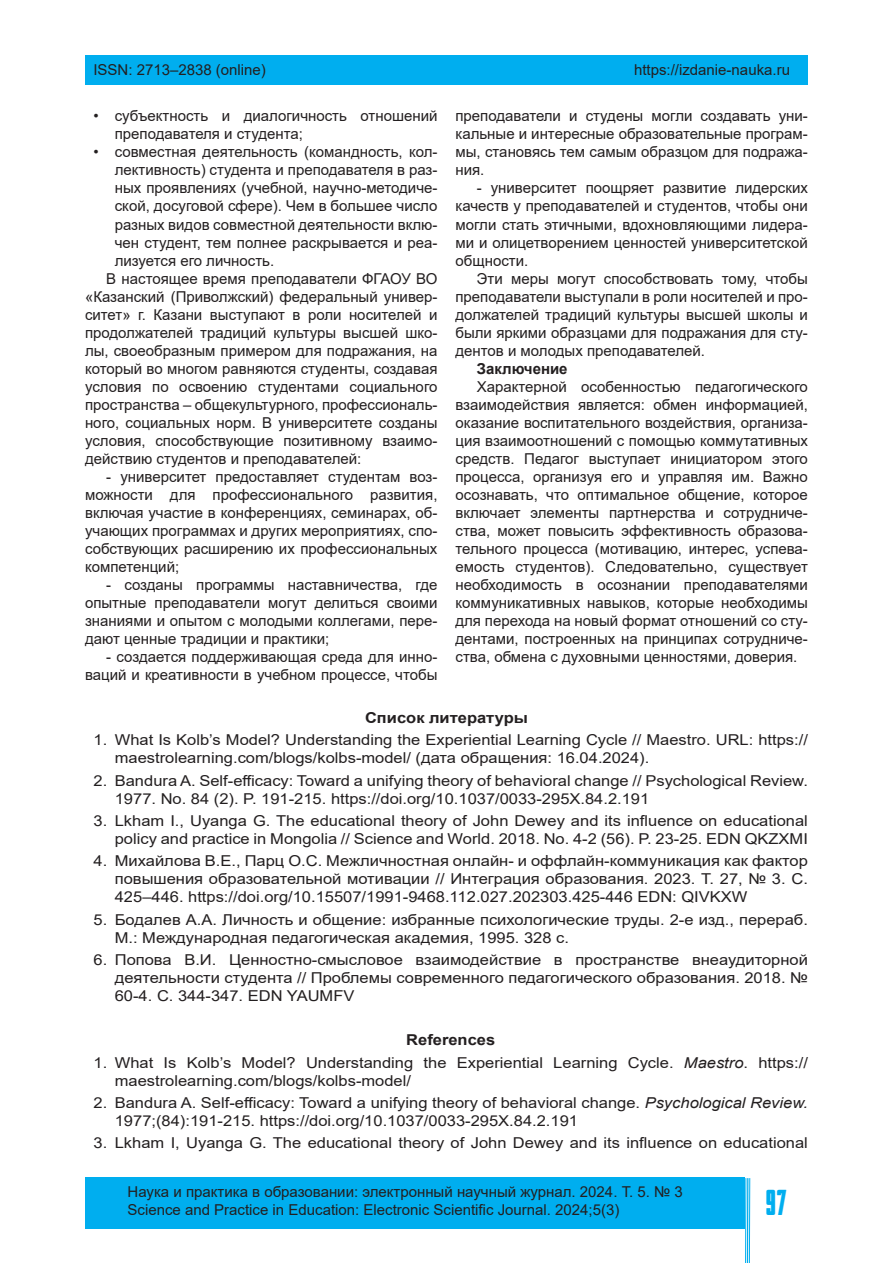
<style>
.page{position:relative;width:893px;height:1263px;background:#fff}
.page>*{position:absolute;margin:0;border:0;box-sizing:border-box;transform-origin:0 0}
.t1{font:36px "Bully";color:#00aeef}
.List_Paragraph{font:15px/18px "Arial";color:#231f20;text-align:justify}
.List_Paragraph-2{font:15px/18px "Arial";color:#231f20;scale:1.1 1}
.верхний_колонтитул{font:15px "Arial";color:#231f20}
.List_Paragraph-3{font:700 15px "Arial";color:#231f20;scale:1.1 1}
.List_Paragraph-4{font:700 15px "Arial";color:#231f20}
.s1{font-style:italic}
</style>
<div class="page">
<div style="left:85px;top:1178px;width:659px;height:51px;background:#00aeef"></div>
<hr style="left:745px;top:1178px;width:1px;height:85px;background:#00aeef">
<hr style="left:747px;top:1178px;width:1px;height:85px;background:#00aeef">
<hr style="left:749px;top:1178px;width:1px;height:85px;background:#00aeef">
<div style="left:85px;top:55px;width:723px;height:30px;background:#00aeef"></div>
<p class="верхний_колонтитул" style="left:93px;top:59px;width:174px">ISSN: 2713–2838 (online)</p>
<p class="верхний_колонтитул" style="left:634px;top:59px;width:157px">https://izdanie-nauka.ru</p>
<p class="List_Paragraph" style="left:115px;top:107px;width:324px;text-indent:-21px">• субъектность и диалогичность отношений преподавателя и студента;</p>
<p class="List_Paragraph" style="left:115px;top:143px;width:324px;text-indent:-21px">• совместная деятельность (командность, кол&shy;лективность) студента и преподавателя в раз&shy;ных проявлениях (учебной, научно-методиче&shy;ской, досуговой сфере). Чем в большее число разных видов совместной деятельности вклю&shy;чен студент, тем полнее раскрывается и реа&shy;лизуется его личность.</p>
<p class="List_Paragraph" style="left:85px;top:269px;width:354px;text-indent:21px">В настоящее время преподаватели ФГАОУ ВО «Казанский (Приволжский) федеральный универ&shy;ситет» г. Казани выступают в роли носителей и продолжателей традиций культуры высшей шко&shy;лы, своеобразным примером для подражания, на который во многом равняются студенты, создавая условия по освоению студентами социального пространства – общекультурного, профессиональ&shy;ного, социальных норм. В университете созданы условия, способствующие позитивному взаимо&shy;действию студентов и преподавателей:</p>
<p class="List_Paragraph" style="left:85px;top:467px;width:354px;text-indent:21px">- университет предоставляет студентам воз&shy;можности для профессионального развития, включая участие в конференциях, семинарах, об&shy;учающих программах и других мероприятиях, спо&shy;собствующих расширению их профессиональных компетенций;</p>
<p class="List_Paragraph" style="left:85px;top:575px;width:354px;text-indent:21px">- созданы программы наставничества, где опытные преподаватели могут делиться своими знаниями и опытом с молодыми коллегами, пере&shy;дают ценные традиции и практики;</p>
<p class="List_Paragraph" style="left:85px;top:647px;width:354px;text-align:right">- создается поддерживающая среда для инно&shy;ваций и креативности в учебном процессе, чтобы</p>
<p class="List_Paragraph" style="left:455px;top:107px;width:354px">преподаватели и студены могли создавать уни&shy;кальные и интересные образовательные програм&shy;мы, становясь тем самым образцом для подража&shy;ния.</p>
<p class="List_Paragraph" style="left:455px;top:179px;width:354px;text-indent:21px">- университет поощряет развитие лидерских качеств у преподавателей и студентов, чтобы они могли стать этичными, вдохновляющими лидера&shy;ми и олицетворением ценностей университетской общности.</p>
<p class="List_Paragraph" style="left:455px;top:269px;width:354px;text-indent:21px">Эти меры могут способствовать тому, чтобы преподаватели выступали в роли носителей и про&shy;должателей традиций культуры высшей школы и были яркими образцами для подражания для сту&shy;дентов и молодых преподавателей.</p>
<p class="List_Paragraph-4" style="left:477px;top:358px;width:92px">Заключение</p>
<p class="List_Paragraph" style="left:455px;top:377px;width:354px;text-indent:21px">Характерной особенностью педагогического взаимодействия является: обмен информацией, оказание воспитательного воздействия, организа&shy;ция взаимоотношений с помощью коммутативных средств. Педагог выступает инициатором этого процесса, организуя его и управляя им. Важно осознавать, что оптимальное общение, которое включает элементы партнерства и сотрудниче&shy;ства, может повысить эффективность образова&shy;тельного процесса (мотивацию, интерес, успева&shy;емость студентов). Следовательно, существует необходимость в осознании преподавателями коммуникативных навыков, которые необходимы для перехода на новый формат отношений со сту&shy;дентами, построенных на принципах сотрудниче&shy;ства, обмена с духовными ценностями, доверия.</p>
<p class="List_Paragraph-3" style="left:365px;top:707px;width:150px">Список литературы</p>
<p class="List_Paragraph-2" style="left:115px;top:731px;width:632px;text-indent:-21px">1. What Is Kolb’s Model? Understanding the Experiential Learning Cycle // Maestro. URL: https:// maestrolearning.com/blogs/kolbs-model/ (дата обращения: 16.04.2024).</p>
<p class="List_Paragraph-2" style="left:115px;top:771px;width:632px;text-indent:-21px">2. Bandura A. Self-efficacy: Toward a unifying theory of behavioral change // Psychological Review.<br>1977. No. 84 (2). P. 191-215. https://doi.org/10.1037/0033-295X.84.2.191</p>
<p class="List_Paragraph-2" style="left:94px;top:812px;width:651px;text-align:right">3. Lkham I., Uyanga G. The educational theory of John Dewey and its influence on educational policy and practice in Моngolia // Science and World. 2018. No. 4-2 (56). P. 23-25. EDN QKZXMI</p>
<p class="List_Paragraph-2" style="left:115px;top:852px;width:632px;text-align:justify;text-indent:-21px">4. Михайлова В.Е., Парц О.С. Межличностная онлайн- и оффлайн-коммуникация как фактор повышения образовательной мотивации // Интеграция образования. 2023. Т. 27, № 3. С.<br>425–446. https://doi.org/10.15507/1991-9468.112.027.202303.425-446 EDN: QIVKXW</p>
<p class="List_Paragraph-2" style="left:115px;top:910px;width:632px;text-indent:-21px">5. Бодалев А.А. Личность и общение: избранные психологические труды. 2-е изд., перераб.<br>М.: Международная педагогическая академия, 1995. 328 с.</p>
<p class="List_Paragraph-2" style="left:115px;top:950px;width:632px;text-align:justify;text-indent:-21px">6. Попова В.И. Ценностно-смысловое взаимодействие в пространстве внеаудиторной деятельности студента // Проблемы современного педагогического образования. 2018. № 60-4. С. 344-347. EDN YAUMFV</p>
<p class="List_Paragraph-3" style="left:406px;top:1029px;width:82px">References</p>
<p class="List_Paragraph-2" style="left:115px;top:1053px;width:632px;text-indent:-21px">1. What Is Kolb’s Model? Understanding the Experiential Learning Cycle. <span class="s1">Maestro</span>. https:// maestrolearning.com/blogs/kolbs-model/</p>
<p class="List_Paragraph-2" style="left:115px;top:1093px;width:632px;text-indent:-21px">2. Bandura A. Self-efficacy: Toward a unifying theory of behavioral change. <span class="s1">Psychological Review.<br></span>1977;(84):191-215. https://doi.org/10.1037/0033-295X.84.2.191</p>
<p class="List_Paragraph-2" style="left:94px;top:1134px;width:651px">3. Lkham I, Uyanga G. The educational theory of John Dewey and its influence on educational</p>
<p class="верхний_колонтитул" style="left:128px;top:1182px;width:557px">Наука и практика в образовании: электронный научный журнал. 2024. Т. 5. № 3</p>
<p class="верхний_колонтитул" style="left:128px;top:1200px;width:493px">Science and Practice in Education: Electronic Scientific Journal. 2024;5(3)</p>
<p class="t1" style="left:765px;top:1182px;width:23px">97</p>
</div>
